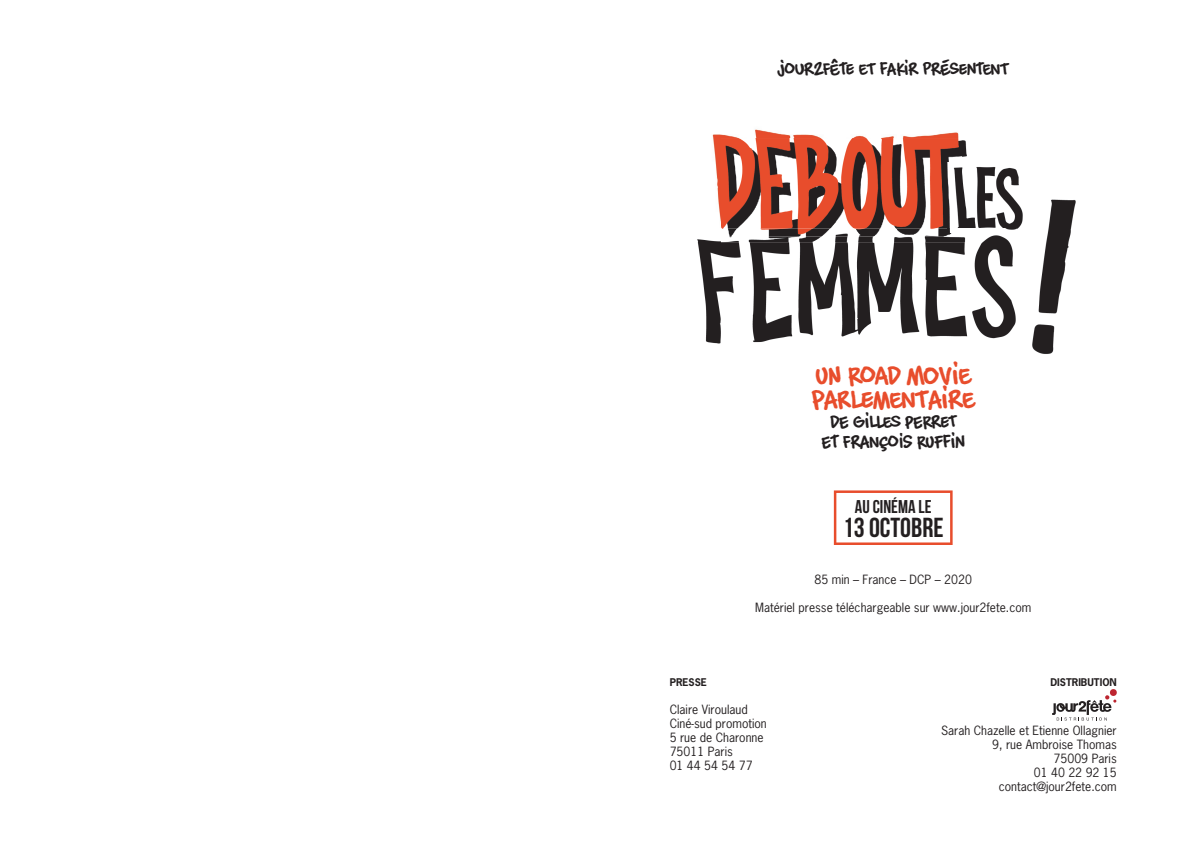
<style>
.page{position:relative;width:1191px;height:842px;background:#fff}
.page>*{position:absolute;margin:0;border:0;box-sizing:border-box;transform-origin:0 0}
.t1{font:27.5px "Bebas Neue";color:#231f20}
.t2{font:700 24px/23.5px "Soulcie Texte";color:#e84d2c}
.t3{font:18.5px "Bebas Neue";color:#231f20}
.t4{font:700 16.5px/19.8px "Soulcie Texte";color:#231f20;text-align:center}
.t5{font:700 16px "Soulcie Texte";color:#231f20}
.t6{font:12px/14px "News Gothic NDC";color:#231f20}
.t7{font:700 10px "News Gothic NDC";color:#231f20}
</style>
<div class="page">
<img style="left:712px;top:129px;width:250px;height:100px">
<img style="left:966px;top:167px;width:57px;height:62px">
<img style="left:948px;top:162px;width:14px;height:67px">
<img style="left:697px;top:229px;width:319px;height:115px">
<img style="left:721px;top:232px;width:245px;height:10px">
<img style="left:966px;top:229px;width:50px;height:3px">
<svg style="left:962px;top:229px;width:4px;height:3px"></svg>
<img style="left:1032px;top:199px;width:44px;height:155px">
<div style="left:1110px;top:689px;width:6px;height:7px;background:#bd2530;border-radius:50%"></div>
<svg style="left:1052px;top:695px;width:64px;height:26px"></svg>
<svg style="left:834px;top:490px;width:118px;height:55px"></svg>
<h3 class="t5" style="left:778px;top:57px;width:230px">JOUR2FÊTE ET FAKIR PRÉSENTENT</h3>
<h2 class="t2" style="left:812px;top:364px;width:164px">UN ROAD MOVIE<br>PARLEMENTAIRE</h2>
<h3 class="t4" style="left:822px;top:412px;width:144px">DE GILLES PERRET<br>ET FRANÇOIS RUFFIN</h3>
<h3 class="t3" style="left:855px;top:497px;width:78px">AU CINÉMA LE</h3>
<h1 class="t1" style="left:843px;top:512px;width:102px">13 OCTOBRE</h1>
<p class="t6" style="left:814px;top:573px;width:159px">85 min – France – DCP – 2020</p>
<p class="t6" style="left:755px;top:601px;width:278px">Matériel presse téléchargeable sur www.jour2fete.com</p>
<p class="t7" style="left:669px;top:675px;width:39px">PRESSE</p>
<p class="t6" style="left:669px;top:702px;width:99px">Claire Viroulaud<br>Ciné-sud promotion<br>5 rue de Charonne<br>75011 Paris<br>01 44 54 54 77</p>
<p class="t7" style="left:1050px;top:675px;width:68px">DISTRIBUTION</p>
<p class="t6" style="left:941px;top:723px;width:177px;text-align:right">Sarah Chazelle et Etienne Ollagnier<br>9, rue Ambroise Thomas<br>75009 Paris<br>01 40 22 92 15 contact@jour2fete.com</p>
</div>
